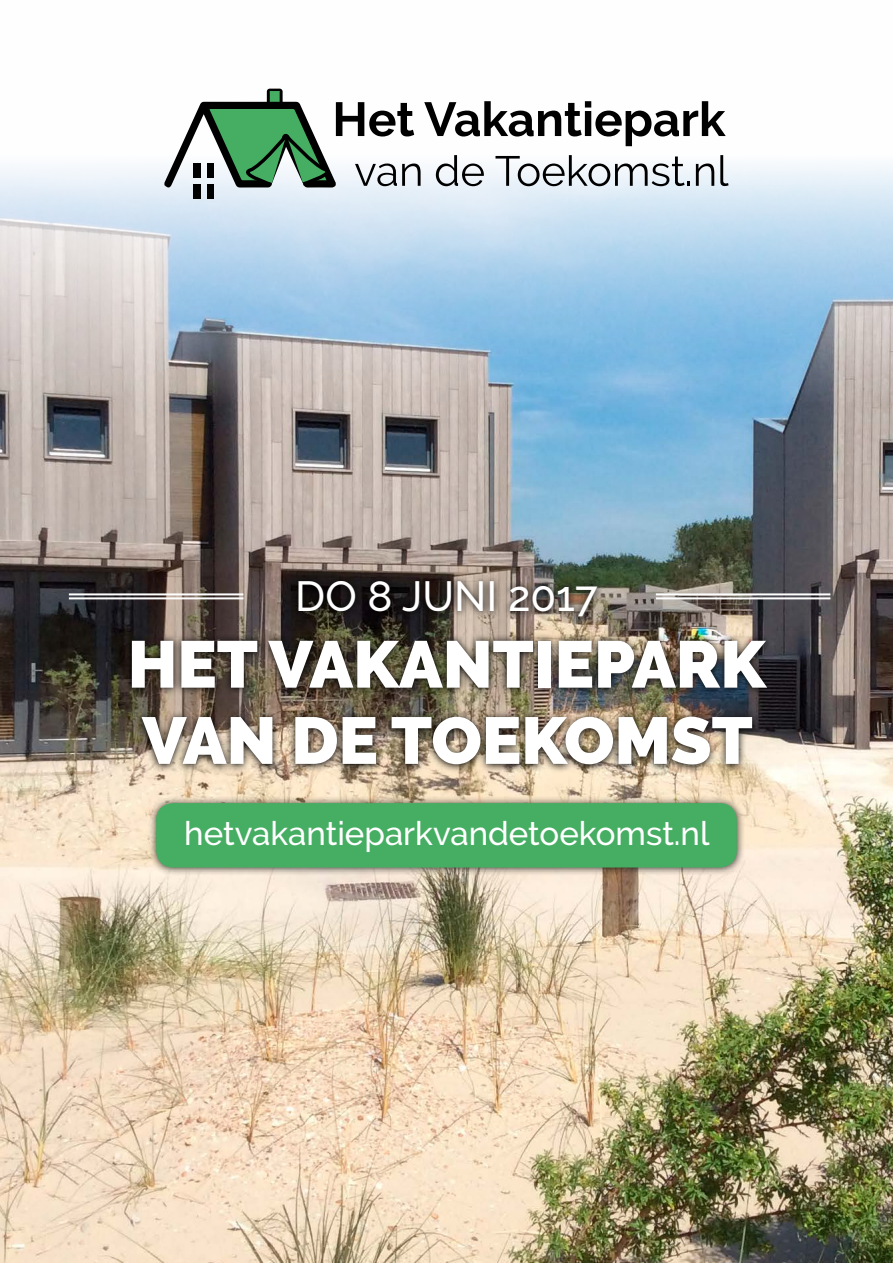
<style>
.page{position:relative;width:893px;height:1263px;background:#fff}
.page>*{position:absolute;margin:0;border:0;box-sizing:border-box;transform-origin:0 0}
.t1{font:900 66px/76.2px "Raleway";color:#fff}
.t2{font:500 42px "Raleway";color:#fff}
.t3{font:500 33px "Raleway";color:#fff}
</style>
<div class="page">
<img style="left:0;top:88px;width:893px;height:1175px">
<img style="left:124px;top:573px;width:650px;height:200px">
<hr style="left:69px;top:597px;width:174px;height:2px;background:#fff">
<hr style="left:69px;top:593px;width:174px;height:2px;background:#fff">
<hr style="left:656px;top:597px;width:174px;height:2px;background:#fff">
<hr style="left:656px;top:593px;width:174px;height:2px;background:#fff">
<div style="left:148px;top:795px;width:597px;height:81px;background:#000;opacity:.75"></div>
<div style="left:156px;top:803px;width:581px;height:64px;background:#46ae63;border-radius:17px"></div>
<div style="left:193px;top:185px;width:7px;height:14px;background:#000"></div>
<div style="left:207px;top:185px;width:7px;height:14px;background:#000"></div>
<svg style="left:164px;top:89px;width:564px;height:99px"></svg>
<p class="t2" style="left:295px;top:572px;width:304px">DO 8 JUNI 2017</p>
<h1 class="t1" style="left:128px;top:626px;width:640px">HET VAKANTIEPARK<br>VAN DE TOEKOMST</h1>
<p class="t3" style="left:184px;top:814px;width:527px">hetvakantieparkvandetoekomst.nl</p>
</div>
